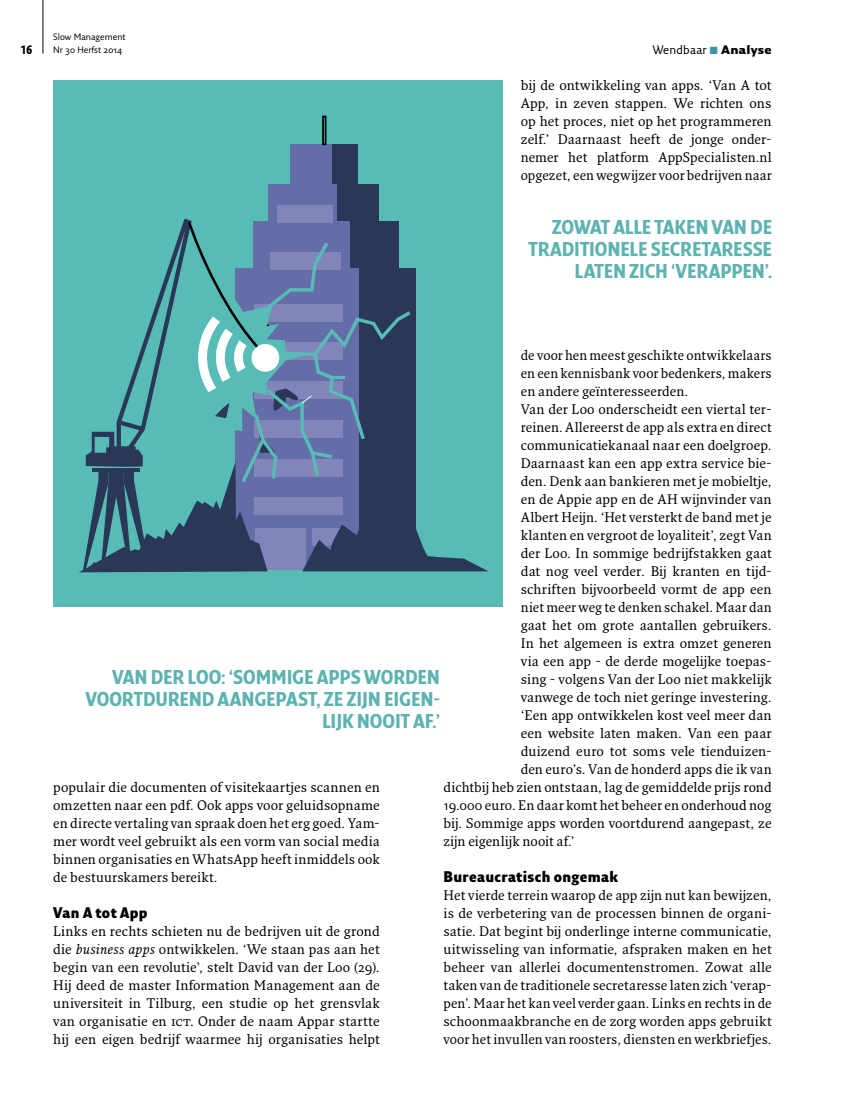
<style>
.page{position:relative;width:851px;height:1106px;background:#fff}
.page>*{position:absolute;margin:0;border:0;box-sizing:border-box;transform-origin:0 0}
.t1{font:700 19.5px/21.8px "Fresco Sans Con";letter-spacing:-.01em;color:#5cb3b0;text-align:right}
.t2{font:900 15px "Fresco Sans Con";letter-spacing:.025em;color:#000}
.t3{font:13.5px/18px "Fresco Std";color:#000;text-align:justify}
.t4{font:12px "Fresco Sans Std";letter-spacing:.015em;color:#000}
.t5{font:700 12px "Fresco Sans Con";color:#000}
.t6{font:9px/13.5px "Fresco Sans Std";color:#000}
.s1{color:#3c92ad}
.s2{font-weight:900}
.s3{font-style:italic}
</style>
<div class="page">
<div style="left:53px;top:80px;width:449px;height:527px;background:#56bcb5"></div>
<div style="left:268px;top:184px;width:69px;height:37px;background:#656da9"></div>
<div style="left:337px;top:184px;width:42px;height:37px;background:#2a3756"></div>
<div style="left:290px;top:144px;width:43px;height:40px;background:#656da9"></div>
<div style="left:332px;top:144px;width:26px;height:40px;background:#2a3756"></div>
<div style="left:322px;top:116px;width:4px;height:29px;border:2px solid #000"></div>
<div style="left:277px;top:206px;width:56px;height:17px;background:#8185b9"></div>
<svg style="left:80px;top:218px;width:408px;height:354px"></svg>
<hr style="left:43px;top:0;width:1px;height:53px;background:#000">
<p class="t5" style="left:21px;top:42px;width:13px">16</p>
<p class="t6" style="left:53px;top:30px;width:74px">Slow Management<br>Nr 30 Herfst 2014</p>
<p class="t4" style="left:652px;top:42px;width:120px">Wendbaar <span class="s1">■</span> <span class="s2">Analyse</span></p>
<p class="t3" style="left:520px;top:76px;width:252px">bij de ontwikkeling van apps. ‘Van A tot App, in zeven stappen. We richten ons op het proces, niet op het programmeren zelf.’ Daarnaast heeft de jonge onder&shy;nemer het platform AppSpecialisten.nl opgezet, een wegwijzer voor bedrijven naar</p>
<h1 class="t1" style="left:528px;top:216px;width:245px">ZOWAT ALLE TAKEN VAN DE<br>TRADITIONELE SECRETARESSE<br>LATEN ZICH ‘VERAPPEN’.</h1>
<p class="t3" style="left:520px;top:346px;width:252px">de voor hen meest geschikte ontwikkelaars</p>
<p class="t3" style="left:520px;top:364px;width:252px">en een kennisbank voor bedenkers, makers</p>
<p class="t3" style="left:520px;top:382px;width:169px">en andere geïnteresseerden.</p>
<p class="t3" style="left:520px;top:400px;width:252px">Van der Loo onderscheidt een viertal ter-</p>
<p class="t3" style="left:520px;top:418px;width:252px">reinen. Allereerst de app als extra en direct</p>
<p class="t3" style="left:520px;top:436px;width:252px">communicatiekanaal naar een doelgroep.</p>
<p class="t3" style="left:520px;top:454px;width:252px">Daarnaast kan een app extra service bie-</p>
<p class="t3" style="left:520px;top:472px;width:252px">den. Denk aan bankieren met je mobieltje,</p>
<p class="t3" style="left:520px;top:490px;width:252px">en de Appie app en de AH wijnvinder van</p>
<p class="t3" style="left:520px;top:508px;width:252px">Albert Heijn. ‘Het versterkt de band met je</p>
<p class="t3" style="left:520px;top:526px;width:252px">klanten en vergroot de loyaliteit’, zegt Van</p>
<p class="t3" style="left:520px;top:544px;width:252px">der Loo. In sommige bedrijfstakken gaat</p>
<p class="t3" style="left:520px;top:562px;width:252px">dat nog veel verder. Bij kranten en tijd-</p>
<p class="t3" style="left:520px;top:580px;width:252px">schriften bijvoorbeeld vormt de app een</p>
<p class="t3" style="left:520px;top:598px;width:252px">niet meer weg te denken schakel. Maar dan</p>
<p class="t3" style="left:520px;top:616px;width:252px">gaat het om grote aantallen gebruikers.</p>
<p class="t3" style="left:520px;top:634px;width:252px">In het algemeen is extra omzet generen</p>
<p class="t3" style="left:520px;top:652px;width:252px">via een app - de derde mogelijke toepas-</p>
<p class="t3" style="left:520px;top:670px;width:252px">sing - volgens Van der Loo niet makkelijk</p>
<p class="t3" style="left:520px;top:688px;width:252px">vanwege de toch niet geringe investering.</p>
<p class="t3" style="left:520px;top:706px;width:252px">‘Een app ontwikkelen kost veel meer dan</p>
<p class="t3" style="left:520px;top:724px;width:252px">een website laten maken. Van een paar</p>
<p class="t3" style="left:520px;top:742px;width:252px">duizend euro tot soms vele tienduizen-</p>
<p class="t3" style="left:520px;top:760px;width:252px">den euro’s. Van de honderd apps die ik van</p>
<p class="t3" style="left:443px;top:778px;width:329px">dichtbij heb zien ontstaan, lag de gemiddelde prijs rond</p>
<p class="t3" style="left:443px;top:796px;width:329px">19.000 euro. En daar komt het beheer en onderhoud nog</p>
<p class="t3" style="left:443px;top:814px;width:329px">bij. Sommige apps worden voortdurend aangepast, ze</p>
<p class="t3" style="left:443px;top:832px;width:133px">zijn eigenlijk nooit af.’</p>
<p class="t2" style="left:443px;top:867px;width:176px">Bureaucratisch ongemak</p>
<p class="t3" style="left:443px;top:886px;width:329px">Het vierde terrein waarop de app zijn nut kan bewijzen, is de verbetering van de processen binnen de organi&shy;satie. Dat begint bij onderlinge interne communicatie, uitwisseling van informatie, afspraken maken en het beheer van allerlei documentenstromen. Zowat alle taken van de traditionele secretaresse laten zich ‘verap&shy;pen’. Maar het kan veel verder gaan. Links en rechts in de schoonmaakbranche en de zorg worden apps gebruikt voor het invullen van roosters, diensten en werkbriefjes.</p>
<h1 class="t1" style="left:85px;top:666px;width:356px">VAN DER LOO: ‘SOMMIGE APPS WORDEN<br>VOORTDUREND AANGEPAST, ZE ZIJN EIGEN-<br>LIJK NOOIT AF.’</h1>
<p class="t3" style="left:53px;top:778px;width:328px">populair die documenten of visitekaartjes scannen en omzetten naar een pdf. Ook apps voor geluidsopname en directe vertaling van spraak doen het erg goed. Yam&shy;mer wordt veel gebruikt als een vorm van social media binnen organisaties en WhatsApp heeft inmiddels ook de bestuurskamers bereikt.</p>
<p class="t2" style="left:53px;top:903px;width:96px">Van A tot App</p>
<p class="t3" style="left:53px;top:922px;width:328px">Links en rechts schieten nu de bedrijven uit de grond die <span class="s3">business apps</span> ontwikkelen. ‘We staan pas aan het begin van een revolutie’, stelt David van der Loo (29).<br>Hij deed de master Information Management aan de universiteit in Tilburg, een studie op het grensvlak van organisatie en ict. Onder de naam Appar startte hij een eigen bedrijf waarmee hij organisaties helpt</p>
</div>
